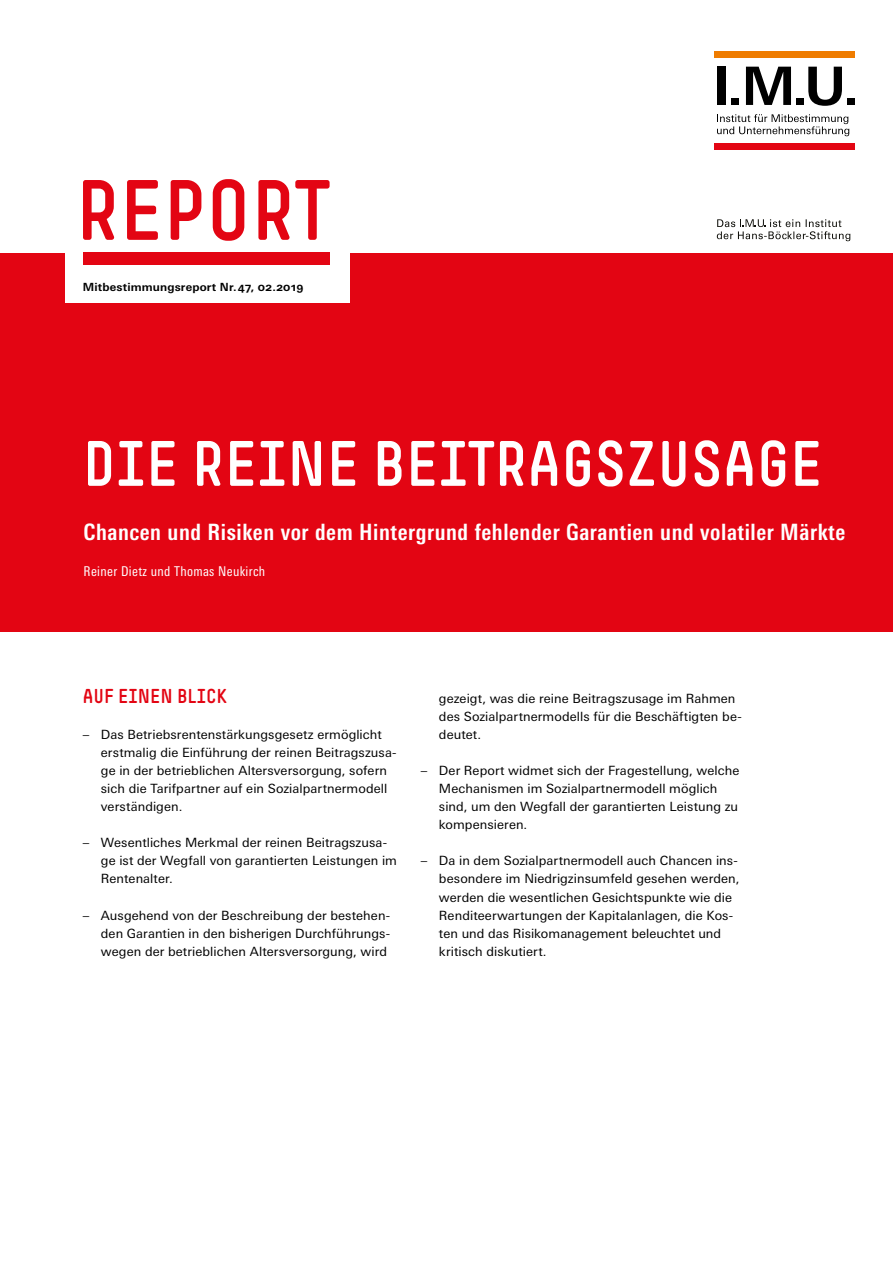
<style>
.page{position:relative;width:893px;height:1263px;background:#fff}
.page>*{position:absolute;margin:0;border:0;box-sizing:border-box;transform-origin:0 0}
.t1{font:84px "Simple HBS";color:#e30513}
.Autoren___Titel{font:63px "Simple HBS";color:#fff}
.Subheadline___Titel{font:700 condensed 22.5px "Univers Next Pro";letter-spacing:.025em;color:#fff}
.Headline_Auf_Einen_B{font:19.8px "Simple HBS";color:#e30513}
.Autoren___Titel-2{font:condensed 13.5px "Univers Next Pro";letter-spacing:.025em;color:#fff}
.t2{font:12.75px/18px "Univers Next Pro";letter-spacing:.005em;color:#000}
.Nummer__Datum{font:700 11.25px "Univers Next Pro";letter-spacing:.015em;color:#000}
</style>
<div class="page">
<div style="left:0;top:253px;width:893px;height:378px;background:#e30513"></div>
<div style="left:65px;top:250px;width:285px;height:53px;background:#fff"></div>
<div style="left:83px;top:253px;width:247px;height:12px;background:#e30513"></div>
<div style="left:714px;top:51px;width:141px;height:6px;background:#ef7c00"></div>
<div style="left:714px;top:143px;width:141px;height:7px;background:#e30513"></div>
<svg style="left:717px;top:114px;width:132px;height:22px"></svg>
<svg style="left:808px;top:67px;width:34px;height:39px"></svg>
<div style="left:847px;top:98px;width:7px;height:7px;background:#000"></div>
<div style="left:717px;top:67px;width:9px;height:38px;background:#000"></div>
<div style="left:731px;top:98px;width:7px;height:7px;background:#000"></div>
<svg style="left:746px;top:67px;width:45px;height:38px"></svg>
<div style="left:796px;top:98px;width:7px;height:7px;background:#000"></div>
<svg style="left:717px;top:219px;width:133px;height:22px"></svg>
<p class="t1" style="left:76px;top:163px;width:256px">REPORT</p>
<p class="Nummer__Datum" style="left:83px;top:280px;width:222px">Mitbestimmungsreport Nr.47, 02.2019</p>
<p class="Autoren___Titel" style="left:82px;top:428px;width:741px">DIE REINE BEITRAGSZUSAGE</p>
<p class="Subheadline___Titel" style="left:84px;top:519px;width:763px">Chancen und Risiken vor dem Hintergrund fehlender Garantien und volatiler Märkte</p>
<p class="Autoren___Titel-2" style="left:84px;top:563px;width:183px">Reiner Dietz und Thomas Neukirch</p>
<p class="Headline_Auf_Einen_B" style="left:83px;top:684px;width:146px">AUF EINEN BLICK</p>
<p class="t2" style="left:101px;top:725px;width:297px;text-indent:-18px">– Das Betriebsrentenstärkungsgesetz ermöglicht erstmalig die Einführung der reinen Beitragszusa&shy;ge in der betrieblichen Altersversorgung, sofern sich die Tarifpartner auf ein Sozialpartnermodell verständigen.</p>
<p class="t2" style="left:101px;top:834px;width:298px;text-indent:-18px">– Wesentliches Merkmal der reinen Beitragszusa&shy;ge ist der Wegfall von garantierten Leistungen im<br>Rentenalter.</p>
<p class="t2" style="left:101px;top:906px;width:291px;text-align:justify;text-indent:-18px">– Ausgehend von der Beschreibung der bestehen&shy;den Garantien in den bisherigen Durchführungs&shy;wegen der betrieblichen Altersversorgung, wird</p>
<p class="t2" style="left:439px;top:689px;width:304px">gezeigt, was die reine Beitragszusage im Rahmen des Sozialpartnermodells für die Beschäftigten be&shy;deutet.</p>
<p class="t2" style="left:439px;top:761px;width:302px;text-indent:-18px">– Der Report widmet sich der Fragestellung, welche Mechanismen im Sozialpartnermodell möglich sind, um den Wegfall der garantierten Leistung zu kompensieren.</p>
<p class="t2" style="left:439px;top:852px;width:302px;text-indent:-18px">– Da in dem Sozialpartnermodell auch Chancen ins&shy;besondere im Niedrigzinsumfeld gesehen werden, werden die wesentlichen Gesichtspunkte wie die Renditeerwartungen der Kapitalanlagen, die Kos&shy;ten und das Risikomanagement beleuchtet und kritisch diskutiert.</p>
</div>
